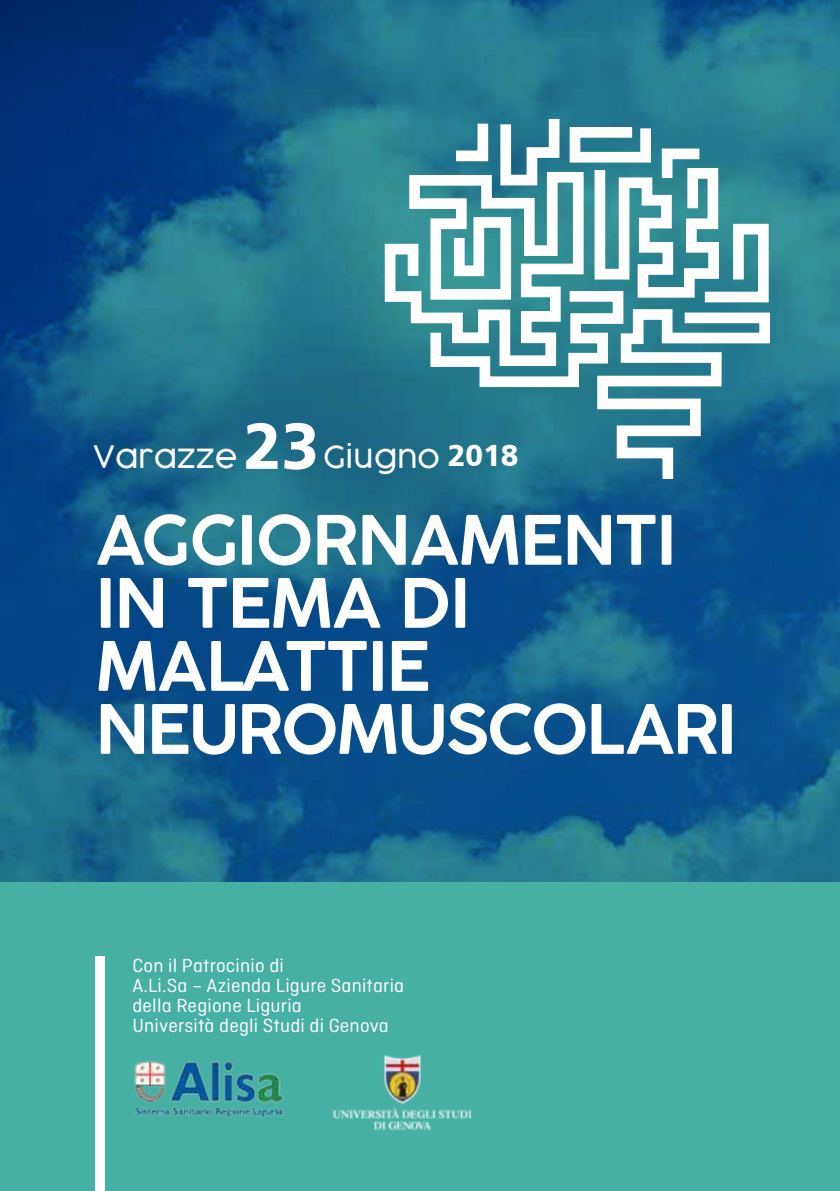
<style>
.page{position:relative;width:840px;height:1191px;background:#fff}
.page>*{position:absolute;margin:0;border:0;box-sizing:border-box;transform-origin:0 0}
.t1{font:600 67.2px/63px "COCOGOOSE";letter-spacing:-.025em;color:#fff}
.t2{font:700 64.8px "Doris PFC";color:#fff}
.t3{font:300 30.2px "Cocogoose";color:#fff}
.t4{font:20px/20px "Ciutadella Rounded";letter-spacing:.01em;color:#fff}
.s1{font-family:"Doris PFC";font-weight:700}
</style>
<div class="page">
<div style="left:0;top:0;width:839px;height:1191px;background:#47b0a4"></div>
<img style="left:0;top:0;width:839px;height:882px">
<svg style="left:382px;top:167px;width:43px;height:204px;background:#61a6ac"></svg>
<svg style="left:425px;top:116px;width:347px;height:362px;background:#6da7b3"></svg>
<div style="left:95px;top:956px;width:10px;height:235px;background:#fff"></div>
<img style="left:332px;top:1055px;width:140px;height:76px">
<img style="left:134px;top:1061px;width:150px;height:56px">
<h2 class="t2" style="left:243px;top:408px;width:77px">23</h2>
<h3 class="t3" style="left:93px;top:436px;width:146px">Varazze</h3>
<h3 class="t3" style="left:323px;top:436px;width:197px">Giugno <span class="s1">2018</span></h3>
<h1 class="t1" style="left:95px;top:509px;width:643px">AGGIORNAMENTI<br>IN TEMA DI<br>MALATTIE<br>NEUROMUSCOLARI</h1>
<p class="t4" style="left:132px;top:955px;width:273px">Con il Patrocinio di<br>A.Li.Sa – Azienda Ligure Sanitaria della Regione Liguria<br>Università degli Studi di Genova</p>
</div>
